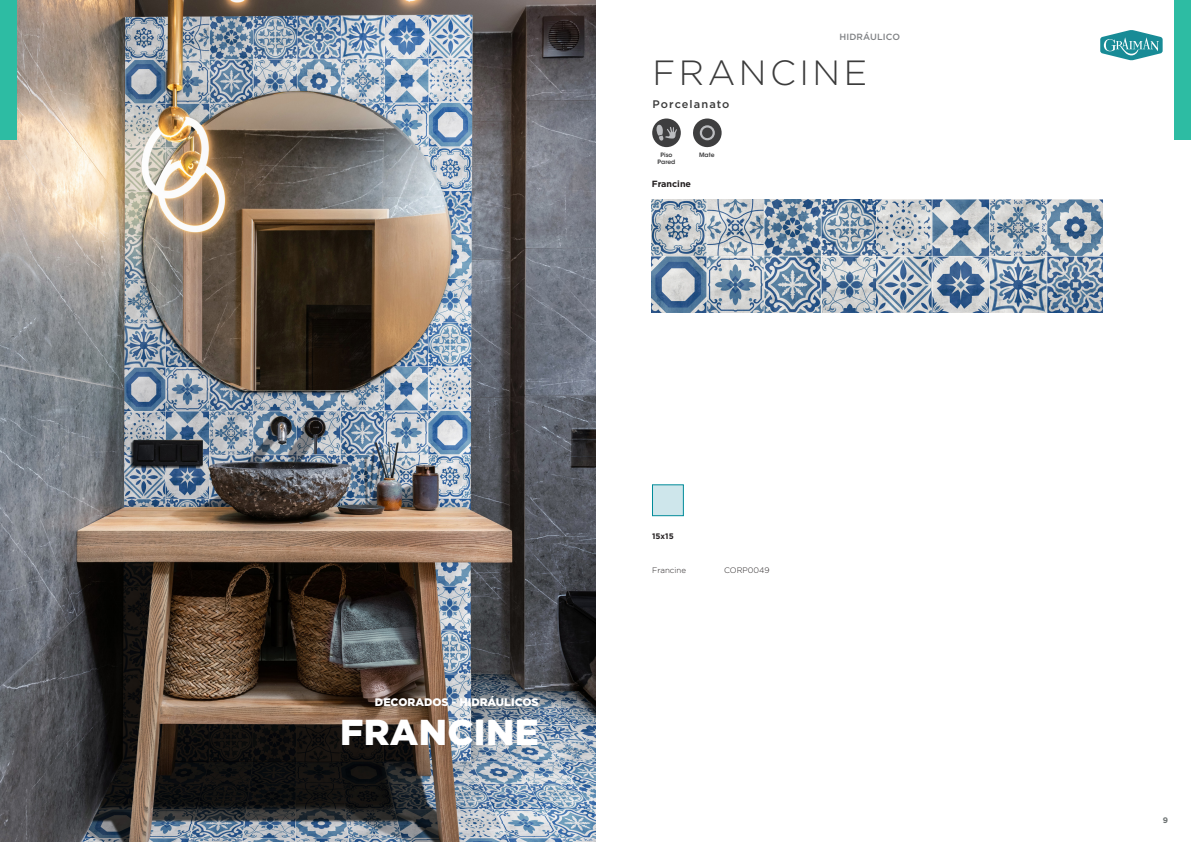
<style>
.page{position:relative;width:1191px;height:842px;background:#fff}
.page>*{position:absolute;margin:0;border:0;box-sizing:border-box;transform-origin:0 0}
.t1{font:900 36px "Gotham";letter-spacing:.01em;color:#fff}
.t2{font:300 35px "Gotham";letter-spacing:.1em;color:#3b3b3b}
.t3{font:900 11px "Gotham";color:#fff}
.t4{font:500 11px "Gotham";letter-spacing:.095em;color:#3b3b3b}
.t5{font:500 9px "Gotham";letter-spacing:.015em;color:#808285}
.t6{font:700 9px "Gotham";color:#231f20}
.t7{font:300 8px "Gotham";color:#231f20}
.t8{font:700 8px "Gotham";color:#231f20}
.t9{font:700 8px "Gotham Rounded";color:#6c7171}
.t10{font:600 6px "ITC Avant Garde Std";color:#3e3e3f}
</style>
<div class="page">
<svg style="left:1100px;top:30px;width:62px;height:30px"></svg>
<img style="left:0;top:0;width:595px;height:842px">
<svg style="left:693px;top:119px;width:28px;height:29px"></svg>
<div style="left:652px;top:119px;width:29px;height:28px;background:#3e3e3f;border-radius:50%"></div>
<svg style="left:656px;top:124px;width:21px;height:19px"></svg>
<div style="left:652px;top:484px;width:32px;height:32px;background:#cee6eb;border:1px solid #008b99"></div>
<div style="left:1174px;top:0;width:17px;height:139px;background:#2dbca3"></div>
<div style="left:0;top:0;width:17px;height:139px;background:#2dbca3"></div>
<img style="left:652px;top:199px;width:450px;height:114px">
<p class="t5" style="left:839px;top:31px;width:62px">HIDRÁULICO</p>
<h2 class="t2" style="left:652px;top:51px;width:216px">FRANCINE</h2>
<p class="t4" style="left:652px;top:97px;width:79px">Porcelanato</p>
<p class="t10" style="left:660px;top:151px;width:14px">Piso</p>
<p class="t10" style="left:699px;top:151px;width:17px">Mate</p>
<p class="t10" style="left:657px;top:158px;width:19px">Pared</p>
<p class="t6" style="left:652px;top:178px;width:41px">Francine</p>
<p class="t3" style="left:375px;top:695px;width:165px">DECORADOS - HIDRÁULICOS</p>
<h1 class="t1" style="left:340px;top:708px;width:200px">FRANCINE</h1>
<p class="t8" style="left:652px;top:530px;width:23px">15x15</p>
<p class="t7" style="left:652px;top:565px;width:35px">Francine</p>
<p class="t7" style="left:724px;top:565px;width:47px">CORP0049</p>
<p class="t9" style="left:1162px;top:814px;width:7px">9</p>
</div>
